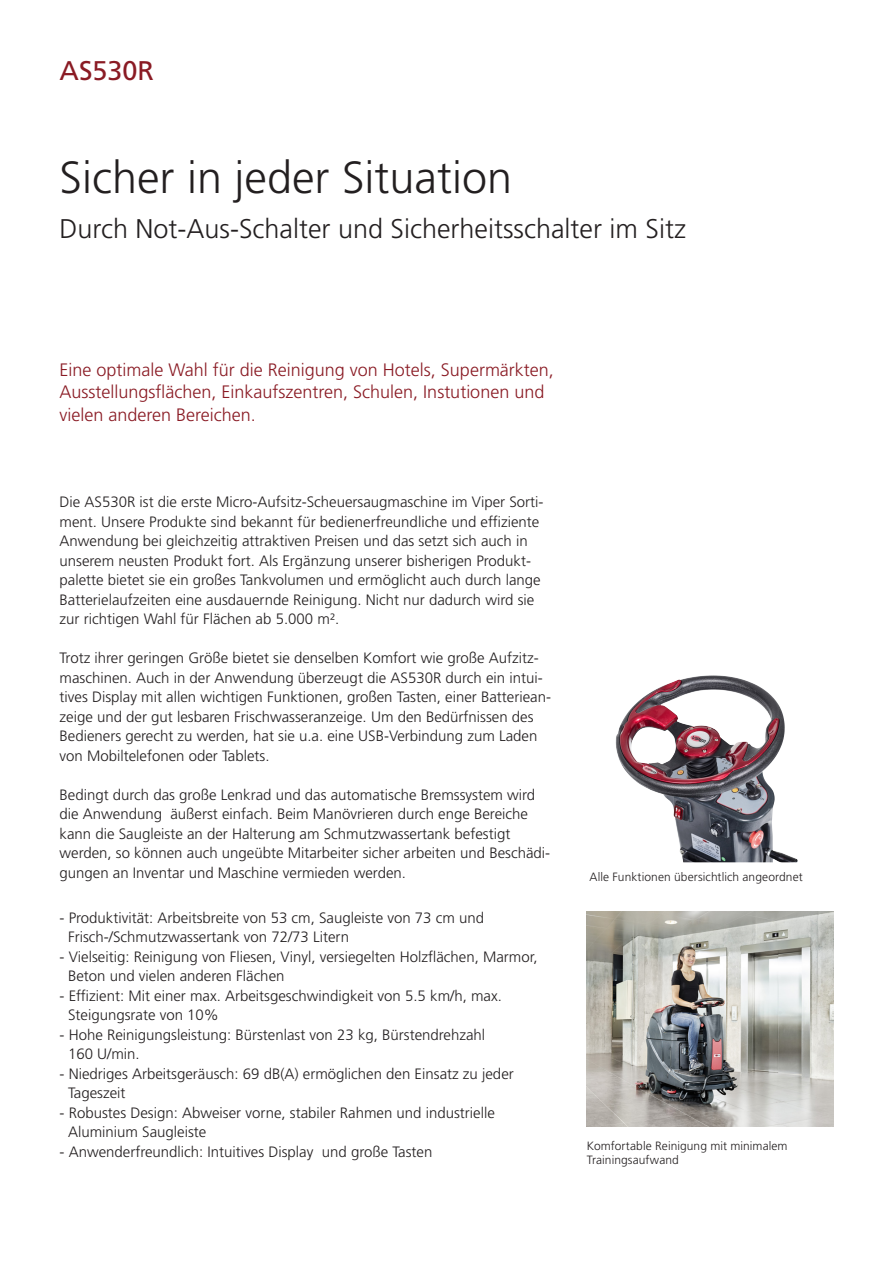
<style>
.page{position:relative;width:893px;height:1263px;background:#fff}
.page>*{position:absolute;margin:0;border:0;box-sizing:border-box;transform-origin:0 0}
.t1{font:300 45px "Frutiger LT Std";color:#231f20}
.t2{font:300 27px "Frutiger LT Std";color:#231f20}
.t3{font:27px "Frutiger LT Std";color:#8a1b24}
.t4{font:300 18px/22.5px "Frutiger LT Std";color:#8a1b24}
.t5{font:300 15px/19.5px "Frutiger LT Std";color:#231f20}
.t6{font:300 12px/14.4px "Frutiger LT Std";letter-spacing:.005em;color:#231f20}
</style>
<div class="page">
<img style="left:587px;top:911px;width:246px;height:216px">
<img style="left:616px;top:675px;width:97px;height:103px">
<h2 class="t3" style="left:60px;top:55px;width:96px">AS530R</h2>
<h1 class="t1" style="left:60px;top:152px;width:454px">Sicher in jeder Situation</h1>
<h2 class="t2" style="left:60px;top:213px;width:628px">Durch Not-Aus-Schalter und Sicherheitsschalter im Sitz</h2>
<p class="t4" style="left:60px;top:358px;width:496px">Eine optimale Wahl für die Reinigung von Hotels, Supermärkten,<br>Ausstellungsflächen, Einkaufszentren, Schulen, Instutionen und vielen anderen Bereichen.</p>
<p class="t5" style="left:60px;top:492px;width:486px">Die AS530R ist die erste Micro-Aufsitz-Scheuersaugmaschine im Viper Sorti&shy;ment. Unsere Produkte sind bekannt für bedienerfreundliche und effiziente Anwendung bei gleichzeitig attraktiven Preisen und das setzt sich auch in unserem neusten Produkt fort. Als Ergänzung unserer bisherigen Produkt&shy;palette bietet sie ein großes Tankvolumen und ermöglicht auch durch lange Batterielaufzeiten eine ausdauernde Reinigung. Nicht nur dadurch wird sie zur richtigen Wahl für Flächen ab 5.000 m².</p>
<p class="t5" style="left:60px;top:648px;width:493px">Trotz ihrer geringen Größe bietet sie denselben Komfort wie große Aufzitz&shy;maschinen. Auch in der Anwendung überzeugt die AS530R durch ein intui&shy;tives Display mit allen wichtigen Funktionen, großen Tasten, einer Batteriean&shy;zeige und der gut lesbaren Frischwasseranzeige. Um den Bedürfnissen des Bedieners gerecht zu werden, hat sie u.a. eine USB-Verbindung zum Laden von Mobiltelefonen oder Tablets.</p>
<p class="t5" style="left:60px;top:785px;width:492px">Bedingt durch das große Lenkrad und das automatische Bremssystem wird die Anwendung äußerst einfach. Beim Manövrieren durch enge Bereiche kann die Saugleiste an der Halterung am Schmutzwassertank befestigt werden, so können auch ungeübte Mitarbeiter sicher arbeiten und Beschädi&shy;gungen an Inventar und Maschine vermieden werden.</p>
<p class="t5" style="left:68px;top:908px;width:418px;text-indent:-9px">- Produktivität: Arbeitsbreite von 53 cm, Saugleiste von 73 cm und<br>Frisch-/Schmutzwassertank von 72/73 Litern</p>
<p class="t5" style="left:68px;top:947px;width:471px;text-indent:-9px">- Vielseitig: Reinigung von Fliesen, Vinyl, versiegelten Holzflächen, Marmor,<br>Beton und vielen anderen Flächen</p>
<p class="t5" style="left:68px;top:986px;width:435px;text-indent:-9px">- Effizient: Mit einer max. Arbeitsgeschwindigkeit von 5.5 km/h, max.<br>Steigungsrate von 10%</p>
<p class="t5" style="left:68px;top:1025px;width:419px;text-indent:-9px">- Hohe Reinigungsleistung: Bürstenlast von 23 kg, Bürstendrehzahl<br>160 U/min.</p>
<p class="t5" style="left:68px;top:1064px;width:447px;text-indent:-9px">- Niedriges Arbeitsgeräusch: 69 dB(A) ermöglichen den Einsatz zu jeder<br>Tageszeit</p>
<p class="t5" style="left:68px;top:1103px;width:428px;text-indent:-9px">- Robustes Design: Abweiser vorne, stabiler Rahmen und industrielle<br>Aluminium Saugleiste</p>
<p class="t5" style="left:60px;top:1142px;width:374px">- Anwenderfreundlich: Intuitives Display und große Tasten</p>
<p class="t6" style="left:590px;top:869px;width:215px">Alle Funktionen übersichtlich angeordnet</p>
<p class="t6" style="left:587px;top:1139px;width:202px">Komfortable Reinigung mit minimalem<br>Trainingsaufwand</p>
</div>
